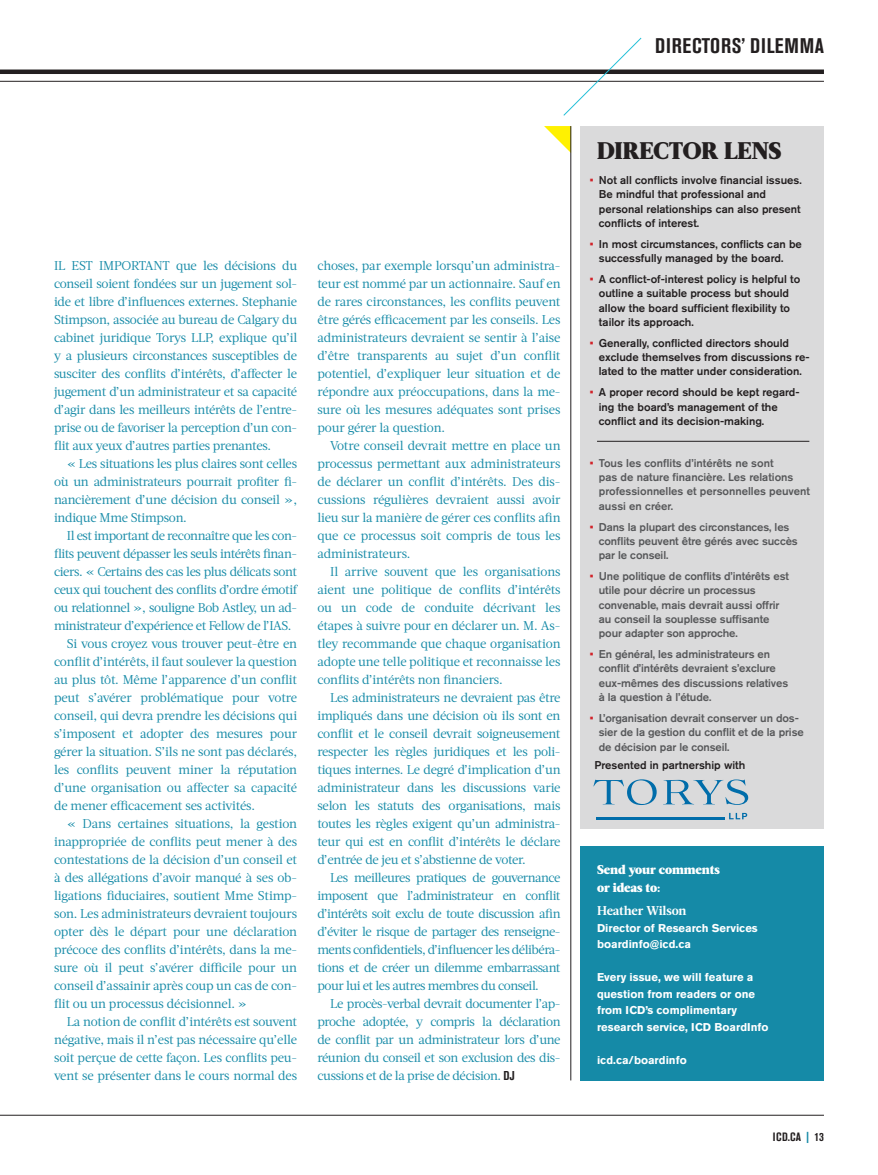
<style>
.page{position:relative;width:878px;height:1175px;background:#fff}
.page>*{position:absolute;margin:0;border:0;box-sizing:border-box;transform-origin:0 0}
.t1{font:900 24px "Acta";letter-spacing:-.02em;color:#231f20}
.t2{font:700 condensed 21px "Akzidenz Grotesk BQ";letter-spacing:.035em;color:#231f20}
.t3{font:12.75px/18px "Acta";letter-spacing:-.02em;color:#158aa7;text-align:justify}
.t4{font:900 12.75px/18px "Acta";letter-spacing:-.01em;color:#fff}
.t5{font:700 12.75px "Acta";letter-spacing:-.01em;color:#fff}
.t6{font:700 condensed 12px "Akzidenz Grotesk BQ";letter-spacing:.03em;color:#231f20}
.t7{font:500 11.25px/14.2px "Akzidenz Grotesk BQ";letter-spacing:-.01em;color:#57585a}
.t8{font:500 11.25px/14.2px "Akzidenz Grotesk BQ";color:#231f20}
.t9{font:700 11.25px/16.5px "Akzidenz Grotesk BQ";color:#fff}
.s1{font-family:"Akzidenz Grotesk BQ";font-weight:700;font-stretch:condensed;color:#231f20}
.s2{color:#d1232a}
.s3{color:#158aa7}
</style>
<div class="page">
<div style="left:580px;top:126px;width:243px;height:702px;background:#dadadb"></div>
<div style="left:580px;top:846px;width:243px;height:234px;background:#158aa7"></div>
<hr style="left:0;top:81px;width:824px;height:1px;background:#231f20">
<hr style="left:0;top:1114px;width:824px;height:1px;background:#231f20">
<div style="left:0;top:69px;width:824px;height:5px;background:#231f20"></div>
<svg style="left:563px;top:37px;width:78px;height:79px"></svg>
<svg style="left:544px;top:126px;width:26px;height:26px"></svg>
<hr style="left:570px;top:126px;width:1px;height:954px;background:#231f20">
<hr style="left:597px;top:441px;width:212px;height:1px;background:#231f20">
<svg style="left:593px;top:779px;width:63px;height:26px"></svg>
<svg style="left:663px;top:779px;width:85px;height:26px"></svg>
<svg style="left:729px;top:813px;width:18px;height:6px"></svg>
<hr style="left:596px;top:816px;width:128px;height:3px;background:#006daa">
<p class="t2" style="left:655px;top:34px;width:170px">DIRECTORS’ DILEMMA</p>
<p class="t3" style="left:54px;top:257px;width:245px">IL EST IMPORTANT que les décisions du conseil soient fondées sur un jugement sol&shy;ide et libre d’influences externes. Stephanie Stimpson, associée au bureau de Calgary du cabinet juridique Torys LLP, explique qu’il y a plusieurs circonstances susceptibles de susciter des conflits d’intérêts, d’affecter le jugement d’un administrateur et sa capacité d’agir dans les meilleurs intérêts de l’entre&shy;prise ou de favoriser la perception d’un con&shy;flit aux yeux d’autres parties prenantes.</p>
<p class="t3" style="left:54px;top:455px;width:245px;text-indent:13px">« Les situations les plus claires sont celles où un administrateurs pourrait profiter fi&shy;nancièrement d’une décision du conseil », indique Mme Stimpson.</p>
<p class="t3" style="left:54px;top:527px;width:245px;text-indent:13px">Il est important de reconnaître que les con&shy;flits peuvent dépasser les seuls intérêts finan&shy;ciers. « Certains des cas les plus délicats sont ceux qui touchent des conflits d’ordre émotif ou relationnel », souligne Bob Astley, un ad&shy;ministrateur d’expérience et Fellow de l’IAS.</p>
<p class="t3" style="left:54px;top:635px;width:245px;text-indent:13px">Si vous croyez vous trouver peut-être en conflit d’intérêts, il faut soulever la question au plus tôt. Même l’apparence d’un conflit peut s’avérer problématique pour votre conseil, qui devra prendre les décisions qui s’imposent et adopter des mesures pour gérer la situation. S’ils ne sont pas déclarés, les conflits peuvent miner la réputation d’une organisation ou affecter sa capacité de mener efficacement ses activités.</p>
<p class="t3" style="left:54px;top:815px;width:245px;text-indent:13px">« Dans certaines situations, la gestion inappropriée de conflits peut mener à des contestations de la décision d’un conseil et à des allégations d’avoir manqué à ses ob&shy;ligations fiduciaires, soutient Mme Stimp&shy;son. Les administrateurs devraient toujours opter dès le départ pour une déclaration précoce des conflits d’intérêts, dans la me&shy;sure où il peut s’avérer difficile pour un conseil d’assainir après coup un cas de con&shy;flit ou un processus décisionnel. »</p>
<p class="t3" style="left:54px;top:1013px;width:245px;text-indent:13px">La notion de conflit d’intérêts est souvent négative, mais il n’est pas nécessaire qu’elle soit perçue de cette façon. Les conflits peu&shy;vent se présenter dans le cours normal des</p>
<p class="t3" style="left:317px;top:257px;width:245px">choses, par exemple lorsqu’un administra&shy;teur est nommé par un actionnaire. Sauf en de rares circonstances, les conflits peuvent être gérés efficacement par les conseils. Les administrateurs devraient se sentir à l’aise d’être transparents au sujet d’un conflit potentiel, d’expliquer leur situation et de répondre aux préoccupations, dans la me&shy;sure où les mesures adéquates sont prises pour gérer la question.</p>
<p class="t3" style="left:317px;top:437px;width:245px;text-indent:13px">Votre conseil devrait mettre en place un processus permettant aux administrateurs de déclarer un conflit d’intérêts. Des dis&shy;cussions régulières devraient aussi avoir lieu sur la manière de gérer ces conflits afin que ce processus soit compris de tous les administrateurs.</p>
<p class="t3" style="left:317px;top:563px;width:245px;text-indent:13px">Il arrive souvent que les organisations aient une politique de conflits d’intérêts ou un code de conduite décrivant les étapes à suivre pour en déclarer un. M. As&shy;tley recommande que chaque organisation adopte une telle politique et reconnaisse les conflits d’intérêts non financiers.</p>
<p class="t3" style="left:317px;top:689px;width:245px;text-indent:13px">Les administrateurs ne devraient pas être impliqués dans une décision où ils sont en conflit et le conseil devrait soigneusement respecter les règles juridiques et les poli&shy;tiques internes. Le degré d’implication d’un administrateur dans les discussions varie selon les statuts des organisations, mais toutes les règles exigent qu’un administra&shy;teur qui est en conflit d’intérêts le déclare d’entrée de jeu et s’abstienne de voter.</p>
<p class="t3" style="left:317px;top:869px;width:245px;text-indent:13px">Les meilleures pratiques de gouvernance imposent que l’administrateur en conflit d’intérêts soit exclu de toute discussion afin d’éviter le risque de partager des renseigne&shy;ments confidentiels, d’influencer les délibéra&shy;tions et de créer un dilemme embarrassant pour lui et les autres membres du conseil.</p>
<p class="t3" style="left:317px;top:995px;width:245px;text-indent:13px">Le procès-verbal devrait documenter l’ap&shy;proche adoptée, y compris la déclaration de conflit par un administrateur lors d’une réunion du conseil et son exclusion des dis&shy;cussions et de la prise de décision. <span class="s1">DJ</span></p>
<p class="t1" style="left:597px;top:136px;width:186px">DIRECTOR LENS</p>
<p class="t8" style="left:598px;top:173px;width:204px;text-indent:-9px"><span class="s2">•</span> Not all conflicts involve financial issues.<br>Be mindful that professional and personal relationships can also present conflicts of interest.</p>
<p class="t8" style="left:598px;top:236px;width:204px;text-indent:-9px"><span class="s2">•</span> In most circumstances, conflicts can be successfully managed by the board.</p>
<p class="t8" style="left:598px;top:272px;width:203px;text-indent:-9px"><span class="s2">•</span> A conflict-of-interest policy is helpful to outline a suitable process but should allow the board sufficient flexibility to tailor its approach.</p>
<p class="t8" style="left:598px;top:335px;width:212px;text-indent:-9px"><span class="s2">•</span> Generally, conflicted directors should exclude themselves from discussions re&shy;lated to the matter under consideration.</p>
<p class="t8" style="left:598px;top:385px;width:202px;text-indent:-9px"><span class="s2">•</span> A proper record should be kept regard&shy;ing the board’s management of the conflict and its decision-making.</p>
<p class="t7" style="left:598px;top:455px;width:213px;text-indent:-9px"><span class="s2">•</span> Tous les conflits d’intérêts ne sont<br>pas de nature financière. Les relations professionnelles et personnelles peuvent aussi en créer.</p>
<p class="t7" style="left:598px;top:519px;width:200px;text-indent:-9px"><span class="s2">•</span> Dans la plupart des circonstances, les conflits peuvent être gérés avec succès par le conseil.</p>
<p class="t7" style="left:598px;top:569px;width:192px;text-indent:-9px"><span class="s2">•</span> Une politique de conflits d’intérêts est utile pour décrire un processus convenable, mais devrait aussi offrir au conseil la souplesse suffisante pour adapter son approche.</p>
<p class="t7" style="left:598px;top:647px;width:191px;text-indent:-9px"><span class="s2">•</span> En général, les administrateurs en conflit d’intérêts devraient s’exclure eux-mêmes des discussions relatives à la question à l’étude.</p>
<p class="t7" style="left:598px;top:710px;width:206px;text-indent:-9px"><span class="s2">•</span> L’organisation devrait conserver un dos&shy;sier de la gestion du conflit et de la prise de décision par le conseil.</p>
<p class="t8" style="left:594px;top:757px;width:152px">Presented in partnership with</p>
<p class="t4" style="left:597px;top:860px;width:124px">Send your comments or ideas to:</p>
<p class="t5" style="left:597px;top:903px;width:91px">Heather Wilson</p>
<p class="t9" style="left:597px;top:919px;width:162px">Director of Research Services</p>
<p class="t9" style="left:597px;top:936px;width:95px">boardinfo@icd.ca</p>
<p class="t9" style="left:597px;top:969px;width:173px">Every issue, we will feature a question from readers or one from ICD’s complimentary research service, ICD BoardInfo</p>
<p class="t9" style="left:597px;top:1051px;width:91px">icd.ca/boardinfo</p>
<p class="t6" style="left:772px;top:1129px;width:53px">ICD.CA <span class="s3">|</span> 13</p>
</div>
